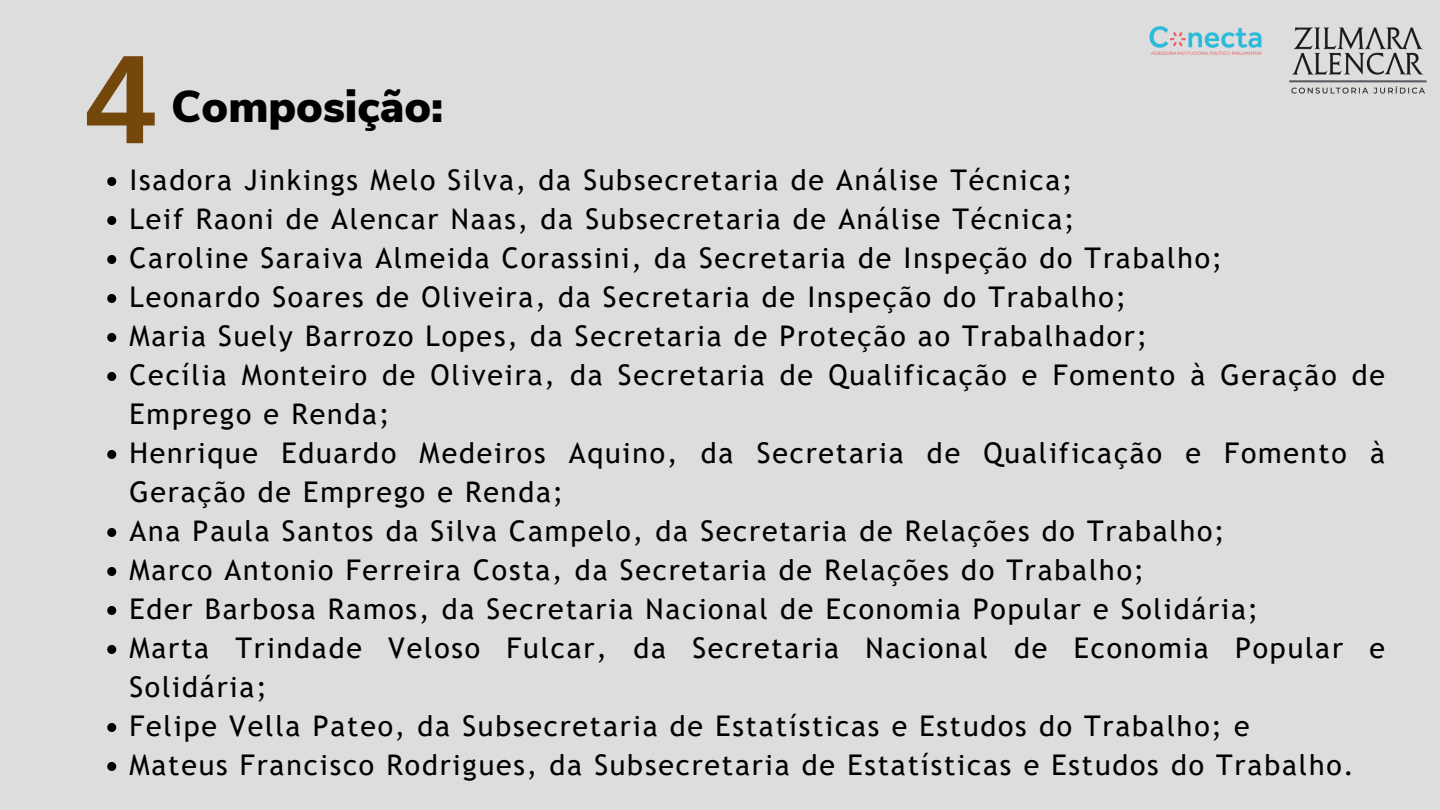
<style>
.page{position:relative;width:1440px;height:810px;background:#ddd}
.page>*{position:absolute;margin:0;border:0;box-sizing:border-box;transform-origin:0 0}
.t1{font:700 126.5px "Arimo";color:#74470b}
.t2{font:900 44.7px "Nunito Sans";color:#000}
.t3{font:28.5px/39px "Trebuchet MS";letter-spacing:.065em;color:#000}
</style>
<div class="page">
<img style="left:1289px;top:27px;width:138px;height:67px">
<img style="left:1149px;top:26px;width:113px;height:29px">
<svg style="left:107px;top:177px;width:9px;height:9px"></svg>
<svg style="left:107px;top:216px;width:9px;height:9px"></svg>
<svg style="left:107px;top:255px;width:9px;height:9px"></svg>
<svg style="left:107px;top:294px;width:9px;height:9px"></svg>
<svg style="left:107px;top:333px;width:9px;height:9px"></svg>
<svg style="left:107px;top:372px;width:9px;height:9px"></svg>
<svg style="left:107px;top:450px;width:9px;height:9px"></svg>
<svg style="left:107px;top:528px;width:9px;height:9px"></svg>
<svg style="left:107px;top:567px;width:9px;height:9px"></svg>
<svg style="left:107px;top:606px;width:9px;height:9px"></svg>
<svg style="left:107px;top:645px;width:9px;height:9px"></svg>
<svg style="left:107px;top:723px;width:9px;height:9px"></svg>
<svg style="left:107px;top:762px;width:9px;height:9px"></svg>
<p class="t1" style="left:85px;top:29px;width:72px">4</p>
<p class="t2" style="left:171px;top:76px;width:274px">Composição:</p>
<p class="t3" style="left:129px;top:160px;width:945px">Isadora Jinkings Melo Silva, da Subsecretaria de Análise Técnica;</p>
<p class="t3" style="left:129px;top:199px;width:947px">Leif Raoni de Alencar Naas, da Subsecretaria de Análise Técnica;</p>
<p class="t3" style="left:129px;top:238px;width:1094px">Caroline Saraiva Almeida Corassini, da Secretaria de Inspeção do Trabalho;</p>
<p class="t3" style="left:129px;top:277px;width:998px">Leonardo Soares de Oliveira, da Secretaria de Inspeção do Trabalho;</p>
<p class="t3" style="left:129px;top:316px;width:1019px">Maria Suely Barrozo Lopes, da Secretaria de Proteção ao Trabalhador;</p>
<p class="t3" style="left:129px;top:355px;width:1257px">Cecília Monteiro de Oliveira, da Secretaria de Qualificação e Fomento à Geração de<br>Emprego e Renda;</p>
<p class="t3" style="left:129px;top:433px;width:1257px">Henrique Eduardo Medeiros Aquino, da Secretaria de Qualificação e Fomento à<br>Geração de Emprego e Renda;</p>
<p class="t3" style="left:129px;top:511px;width:1097px">Ana Paula Santos da Silva Campelo, da Secretaria de Relações do Trabalho;</p>
<p class="t3" style="left:129px;top:550px;width:1016px">Marco Antonio Ferreira Costa, da Secretaria de Relações do Trabalho;</p>
<p class="t3" style="left:129px;top:589px;width:1130px">Eder Barbosa Ramos, da Secretaria Nacional de Economia Popular e Solidária;</p>
<p class="t3" style="left:129px;top:628px;width:1257px">Marta Trindade Veloso Fulcar, da Secretaria Nacional de Economia Popular e<br>Solidária;</p>
<p class="t3" style="left:129px;top:706px;width:1122px">Felipe Vella Pateo, da Subsecretaria de Estatísticas e Estudos do Trabalho; e</p>
<p class="t3" style="left:129px;top:745px;width:1226px">Mateus Francisco Rodrigues, da Subsecretaria de Estatísticas e Estudos do Trabalho.</p>
</div>
